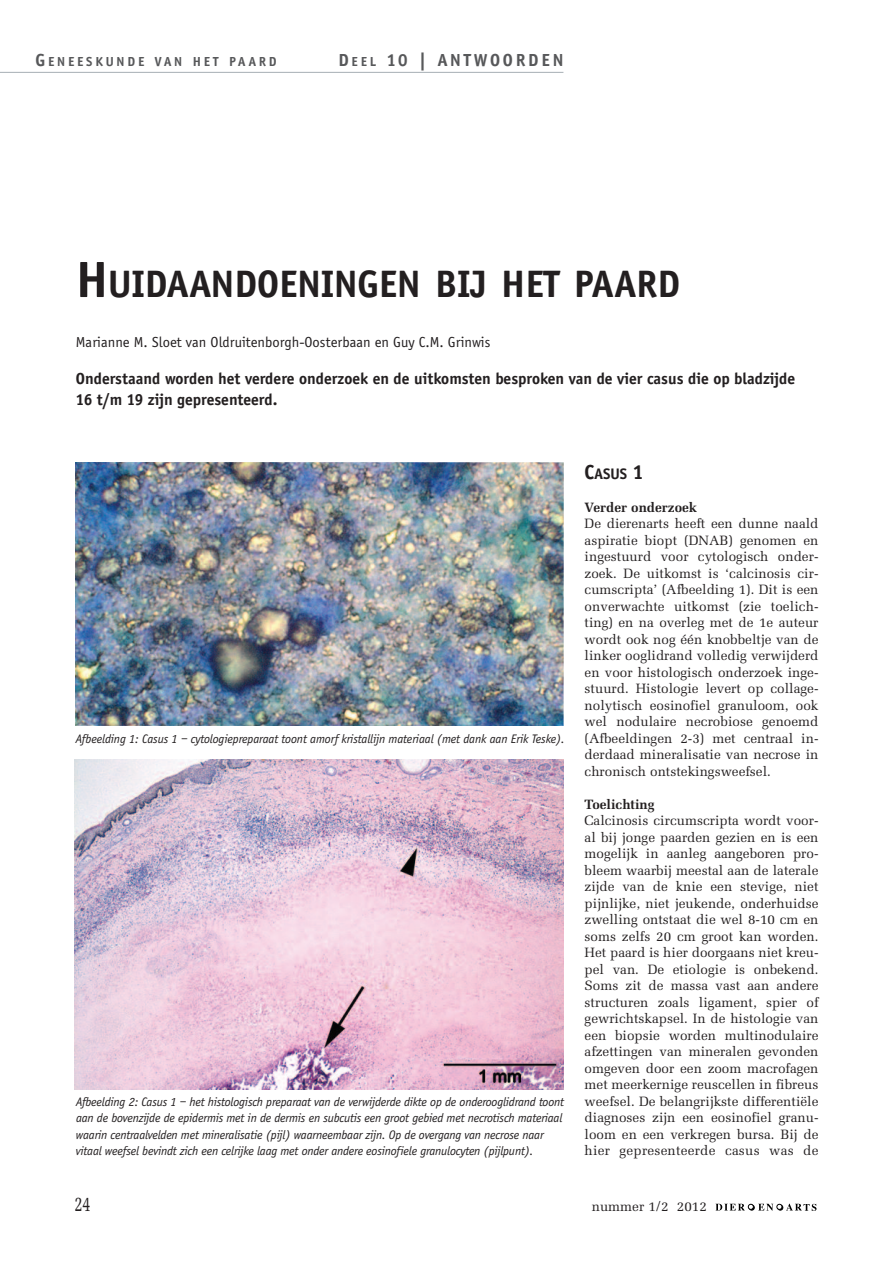
<style>
.page{position:relative;width:893px;height:1263px;background:#fff}
.page>*{position:absolute;margin:0;border:0;box-sizing:border-box;transform-origin:0 0}
.t1{font:700 39.3px "Officina Sans";color:#231f20}
.t2{font:21px "Melior";color:#231f20;scale:.7 1}
.t3{font:700 18px "Officina Sans";letter-spacing:.155em;color:#57585a}
.t4{font:700 16.5px/21px "Officina Sans";color:#231f20}
.t5{font:700 15.75px "Officina Sans";color:#231f20}
.t6{font:15px "Officina Sans";color:#231f20}
.t7{font:13.5px/16.5px "Melior";color:#231f20;text-align:justify}
.t8{font:700 13.5px "Melior";color:#231f20}
.t9{font:700 13.5px "Officina Sans";letter-spacing:.21em;color:#57585a}
.t10{font:italic 12.75px/16.5px "Officina Sans";letter-spacing:-.015em;color:#231f20}
.s1{font-size:18px}
.s2{font-size:13.5px}
.s3{font-size:52.5px}
.s4{font-size:21px}
</style>
<div class="page">
<svg style="left:715px;top:1203px;width:101px;height:8px"></svg>
<hr style="left:0;top:72px;width:563px;height:1px;background:#a6afb4">
<img style="left:75px;top:462px;width:488px;height:264px">
<img style="left:75px;top:759px;width:489px;height:330px">
<p class="t9" style="left:35px;top:53px;width:243px"><span class="s1">G</span>ENEESKUNDE VAN HET PAARD</p>
<h3 class="t3" style="left:338px;top:49px;width:227px">D<span class="s2">EEL</span> 10 | ANTWOORDEN</h3>
<h1 class="t1" style="left:76px;top:260px;width:606px"><span class="s3">H</span>UIDAANDOENINGEN BIJ HET PAARD</h1>
<p class="t6" style="left:76px;top:333px;width:416px">Marianne M. Sloet van Oldruitenborgh-Oosterbaan en Guy C.M. Grinwis</p>
<p class="t4" style="left:76px;top:368px;width:721px">Onderstaand worden het verdere onderzoek en de uitkomsten besproken van de vier casus die op bladzijde<br>16 t/m 19 zijn gepresenteerd.</p>
<p class="t10" style="left:76px;top:730px;width:491px">Afbeelding 1: Casus 1 – cytologiepreparaat toont amorf kristallijn materiaal (met dank aan Erik Teske).</p>
<p class="t10" style="left:76px;top:1093px;width:490px">Afbeelding 2: Casus 1 – het histologisch preparaat van de verwijderde dikte op de onderooglidrand toont aan de bovenzijde de epidermis met in de dermis en subcutis een groot gebied met necrotisch materiaal waarin centraalvelden met mineralisatie (pijl) waarneembaar zijn. Op de overgang van necrose naar vitaal weefsel bevindt zich een celrijke laag met onder andere eosinofiele granulocyten (pijlpunt).</p>
<p class="t5" style="left:585px;top:464px;width:61px"><span class="s4">C</span>ASUS <span class="s4">1</span></p>
<p class="t8" style="left:585px;top:499px;width:114px">Verder onderzoek</p>
<p class="t7" style="left:585px;top:515px;width:235px">De dierenarts heeft een dunne naald aspiratie biopt (DNAB) genomen en ingestuurd voor cytologisch onder&shy;zoek. De uitkomst is ‘calcinosis cir&shy;cumscripta’ (Afbeelding 1). Dit is een onverwachte uitkomst (zie toelich&shy;ting) en na overleg met de 1e auteur wordt ook nog één knobbeltje van de linker ooglidrand volledig verwijderd en voor histologisch onderzoek inge&shy;stuurd. Histologie levert op collage&shy;nolytisch eosinofiel granuloom, ook wel nodulaire necrobiose genoemd (Afbeeldingen 2-3) met centraal in&shy;derdaad mineralisatie van necrose in chronisch ontstekingsweefsel.</p>
<p class="t8" style="left:585px;top:796px;width:71px">Toelichting</p>
<p class="t7" style="left:585px;top:812px;width:235px">Calcinosis circumscripta wordt voor&shy;al bij jonge paarden gezien en is een mogelijk in aanleg aangeboren pro&shy;bleem waarbij meestal aan de laterale zijde van de knie een stevige, niet pijnlijke, niet jeukende, onderhuidse zwelling ontstaat die wel 8-10 cm en soms zelfs 20 cm groot kan worden.<br>Het paard is hier doorgaans niet kreu&shy;pel van. De etiologie is onbekend.<br>Soms zit de massa vast aan andere structuren zoals ligament, spier of gewrichtskapsel. In de histologie van een biopsie worden multinodulaire afzettingen van mineralen gevonden omgeven door een zoom macrofagen met meerkernige reuscellen in fibreus weefsel. De belangrijkste differentiële diagnoses zijn een eosinofiel granu&shy;loom en een verkregen bursa. Bij de hier gepresenteerde casus was de</p>
<h2 class="t2" style="left:74px;top:1191px;width:25px">24</h2>
<p class="t7" style="left:592px;top:1198px;width:117px">nummer 1/2 2012</p>
</div>
